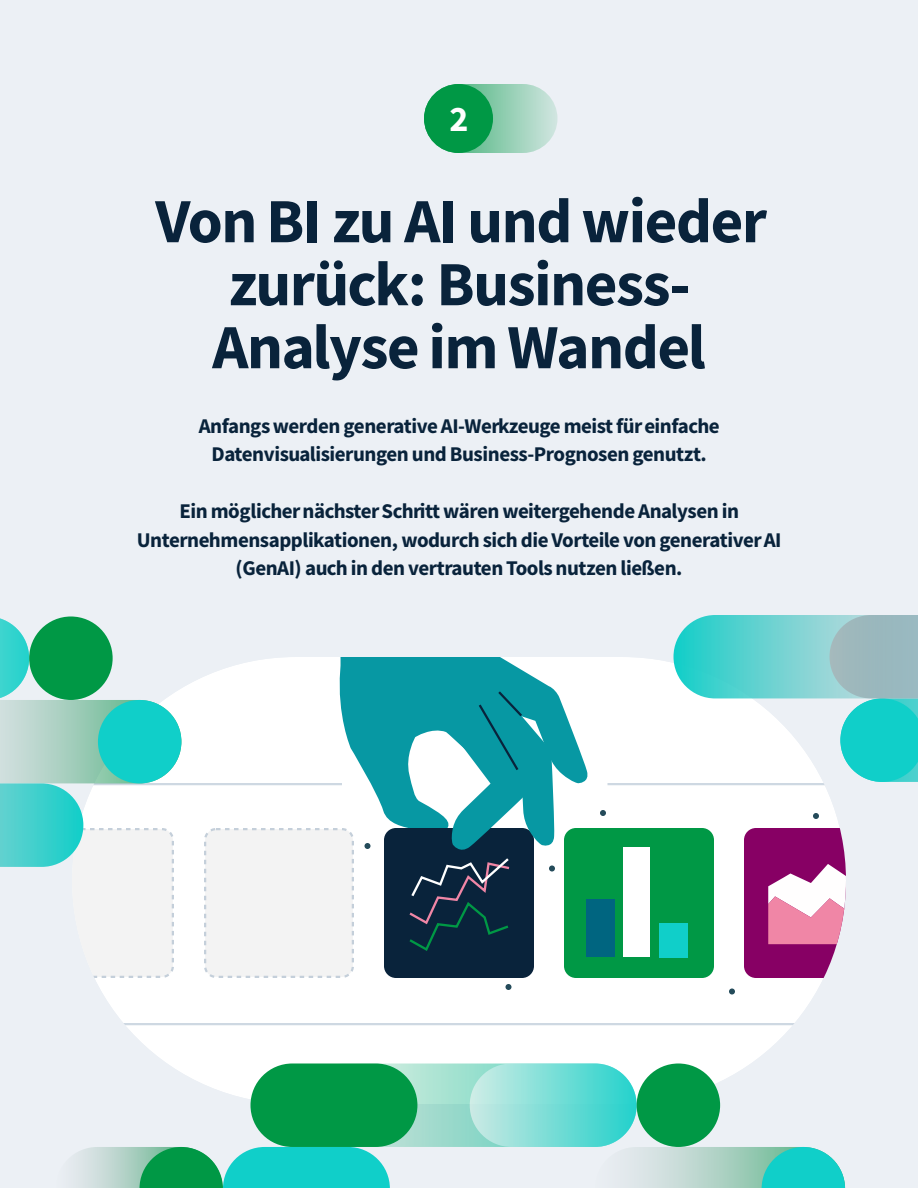
<style>
.page{position:relative;width:918px;height:1188px;background:#ecf0f5}
.page>*{position:absolute;margin:0;border:0;box-sizing:border-box;transform-origin:0 0}
.t1{font:63px/63px "Source Sans Variable";letter-spacing:-.02em;color:#09233b;text-align:center}
.t2{font:36px "Source Sans Variable";color:#fff}
.t3{font:21px/28.5px "Source Sans Variable";letter-spacing:-.02em;color:#09233b;text-align:center}
</style>
<div class="page">
<svg style="left:424px;top:84px;width:134px;height:69px;background:#a0d3bc"></svg>
<div style="left:424px;top:84px;width:69px;height:69px;background:#009845;border-radius:50%"></div>
<div style="left:72px;top:657px;width:774px;height:447px;background:#fff;border-radius:224px"></div>
<div style="left:205px;top:829px;width:148px;height:148px;background:#f3f3f3;border-radius:11px"></div>
<div style="left:204px;top:828px;width:150px;height:150px;border:2px dashed #c4cfda;border-radius:11px"></div>
<svg style="left:744px;top:828px;width:102px;height:150px"></svg>
<div style="left:384px;top:828px;width:150px;height:150px;background:#09233b;border-radius:12px"></div>
<div style="left:564px;top:828px;width:150px;height:150px;background:#009845;border-radius:12px"></div>
<div style="left:623px;top:847px;width:27px;height:110px;background:#fff"></div>
<div style="left:586px;top:899px;width:28px;height:58px;background:#006580"></div>
<div style="left:659px;top:923px;width:28px;height:34px;background:#10cfc9"></div>
<svg style="left:506px;top:984px;width:6px;height:6px"></svg>
<svg style="left:310px;top:657px;width:278px;height:296px"></svg>
<svg style="left:600px;top:810px;width:6px;height:6px"></svg>
<svg style="left:729px;top:988px;width:6px;height:6px"></svg>
<svg style="left:813px;top:813px;width:6px;height:6px"></svg>
<hr style="left:99px;top:1023px;width:721px;height:2px;background:#ced8e2">
<hr style="left:608px;top:783px;width:238px;height:2px;background:#ced8e2">
<hr style="left:72px;top:783px;width:270px;height:2px;background:#ced8e2">
<svg style="left:674px;top:615px;width:244px;height:167px"></svg>
<svg style="left:627px;top:1147px;width:218px;height:41px;background:#88d5cc"></svg>
<svg style="left:74px;top:1147px;width:316px;height:41px;background:#48c8b3"></svg>
<svg style="left:303px;top:1064px;width:334px;height:83px;background:#a1ddce"></svg>
<div style="left:470px;top:1064px;width:167px;height:83px;background:linear-gradient(to right,#cdeae4,#24d1cb);border-radius:42px"></div>
<div style="left:637px;top:1064px;width:83px;height:83px;background:#009845;border-radius:50%"></div>
<div style="left:251px;top:1064px;width:166px;height:83px;background:#009845;border-radius:42px"></div>
<svg style="left:0;top:618px;width:181px;height:360px"></svg>
<div style="left:29px;top:616px;width:84px;height:84px;background:#009845;border-radius:50%"></div>
<h2 class="t2" style="left:449px;top:97px;width:21px">2</h2>
<h1 class="t1" style="left:155px;top:190px;width:613px">Von BI zu AI und wieder zurück: Business-<br>Analyse im Wandel</h1>
<p class="t3" style="left:199px;top:412px;width:523px">Anfangs werden generative AI-Werkzeuge meist für einfache<br>Datenvisualisierungen und Business-Prognosen genutzt.</p>
<p class="t3" style="left:137px;top:497px;width:646px">Ein möglicher nächster Schritt wären weitergehende Analysen in<br>Unternehmensapplikationen, wodurch sich die Vorteile von generativer AI (GenAI) auch in den vertrauten Tools nutzen ließen.</p>
</div>
